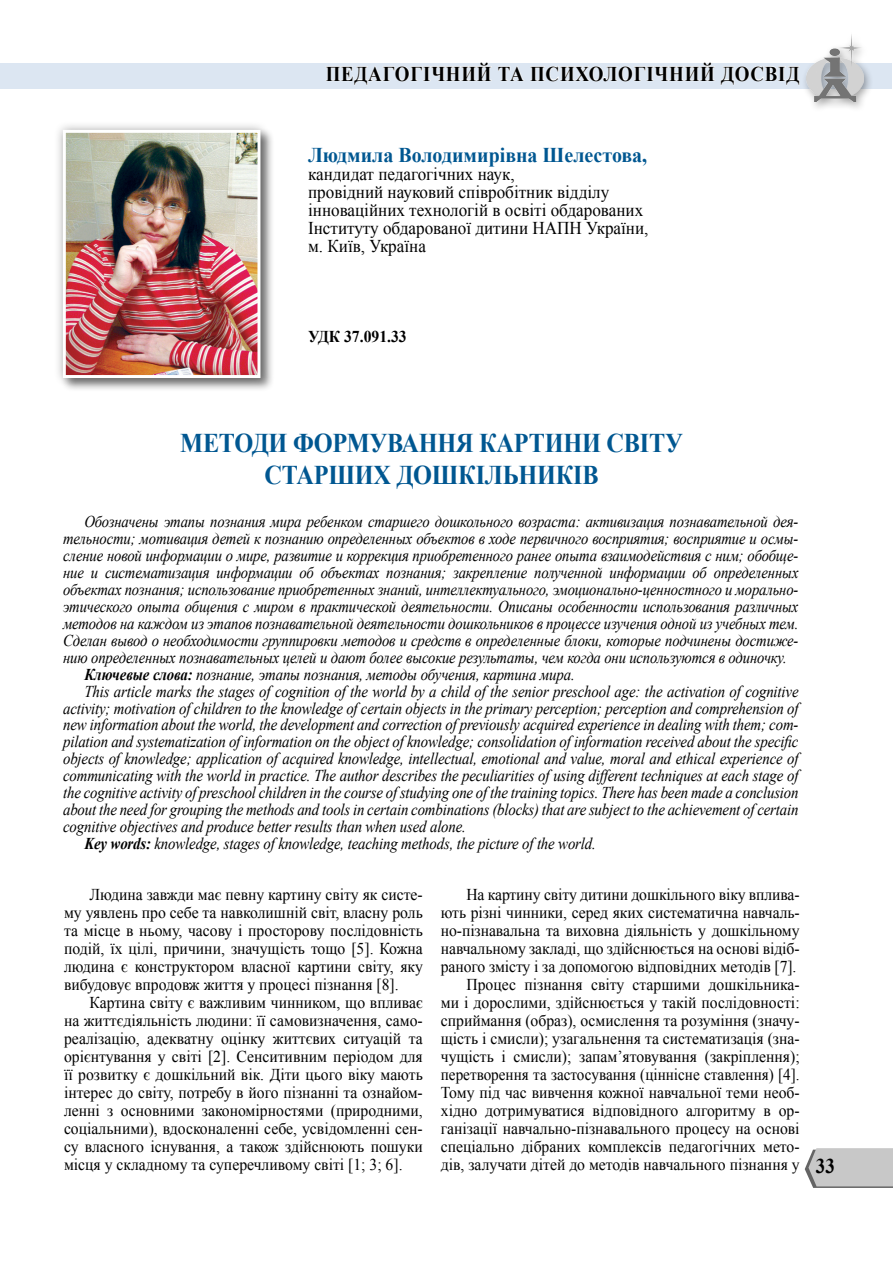
<style>
.page{position:relative;width:893px;height:1263px;background:#fff}
.page>*{position:absolute;margin:0;border:0;box-sizing:border-box;transform-origin:0 0}
.t1{font:700 27px/31.5px "Times New Roman";letter-spacing:-.01em;color:#005791;text-align:center;scale:.9 1}
.t2{font:700 21px "Times New Roman";letter-spacing:.04em;color:#000;scale:.9 1}
.t3{font:700 21px "Times New Roman";color:#005791;scale:.95 1}
.t4{font:18px/18px "Times New Roman";color:#000;scale:.95 1}
.t5{font:16.5px/18px "Times New Roman";color:#000;text-align:justify;scale:.95 1}
.t6{font:italic 16.5px "Times New Roman";letter-spacing:-.01em;color:#000;scale:.9 1}
.t7{font:italic 16.5px "Times New Roman";letter-spacing:-.01em;color:#000;scale:.89 1}
.t8{font:700 16.5px "Times New Roman";color:#000;scale:.95 1}
.s1{font-weight:700}
</style>
<div class="page">
<div style="left:0;top:63px;width:891px;height:26px;background:#dce6f2"></div>
<svg style="left:805px;top:1148px;width:88px;height:40px;background:#c3c3c3"></svg>
<div style="left:800px;top:31px;width:73px;height:82px;background:#000;opacity:.37"></div>
<img style="left:807px;top:32px;width:57px;height:69px">
<svg style="left:325px;top:63px;width:167px;height:22px"></svg>
<svg style="left:498px;top:66px;width:26px;height:15px"></svg>
<svg style="left:530px;top:63px;width:270px;height:22px"></svg>
<div style="left:61px;top:128px;width:213px;height:264px;background:#000;opacity:.5"></div>
<div style="left:53px;top:120px;width:217px;height:268px;background:#000;opacity:.3"></div>
<img style="left:67px;top:134px;width:189px;height:240px">
<div style="left:63px;top:130px;width:197px;height:248px;border:3px solid #fff"></div>
<p class="t2" style="left:326px;top:59px;width:34px">Педагогічний</p>
<p class="t2" style="left:498px;top:59px;width:53px">та психологічний</p>
<p class="t2" style="left:721px;top:59px;width:89px">ДОСВІД</p>
<p class="t3" style="left:308px;top:140px;width:358px">Людмила Володимирівна Шелестова,</p>
<p class="t4" style="left:308px;top:165px;width:360px">кандидат педагогічних наук,<br>провідний науковий співробітник відділу інноваційних технологій в освіті обдарованих Інституту обдарованої дитини НАПН України, м. Київ, Україна</p>
<p class="t8" style="left:308px;top:325px;width:105px">УДК 37.091.33</p>
<h1 class="t1" style="left:180px;top:427px;width:560px">МЕТОДИ ФОРМУВАННЯ КАРТИНИ СВІТУ<br>СТАРШИХ ДОШКІЛЬНИКІВ</h1>
<p class="t7" style="left:84px;top:510px;width:804px">Обозначены этапы познания мира ребенком старшего дошкольного возраста: активизация познавательной дея-</p>
<p class="t7" style="left:63px;top:527px;width:828px">тельности; мотивация детей к познанию определенных объектов в ходе первичного восприятия; восприятие и осмы-</p>
<p class="t7" style="left:63px;top:544px;width:828px">сление новой информации о мире, развитие и коррекция приобретенного ранее опыта взаимодействия с ним; обобще-</p>
<p class="t7" style="left:63px;top:561px;width:828px">ние и систематизация информации об объектах познания; закрепление полученной информации об определенных</p>
<p class="t7" style="left:63px;top:578px;width:828px">объектах познания; использование приобретенных знаний, интеллектуального, эмоционально-ценностного и морально-</p>
<p class="t7" style="left:63px;top:595px;width:828px">этического опыта общения с миром в практической деятельности. Описаны особенности использования различных</p>
<p class="t7" style="left:63px;top:612px;width:828px">методов на каждом из этапов познавательной деятельности дошкольников в процессе изучения одной из учебных тем.</p>
<p class="t7" style="left:63px;top:629px;width:828px">Сделан вывод о необходимости группировки методов и средств в определенные блоки, которые подчинены достиже-</p>
<p class="t7" style="left:63px;top:646px;width:815px">нию определенных познавательных целей и дают более высокие результаты, чем когда они используются в одиночку.</p>
<p class="t6" style="left:84px;top:663px;width:546px"><span class="s1">Ключевые слова:</span> познание, этапы познания, методы обучения, картина мира.</p>
<p class="t6" style="left:84px;top:680px;width:795px">This article marks the stages of cognition of the world by a child of the senior preschool age: the activation of cognitive</p>
<p class="t6" style="left:63px;top:697px;width:819px">activity; motivation of children to the knowledge of certain objects in the primary perception; perception and comprehension of</p>
<p class="t6" style="left:63px;top:714px;width:819px">new information about the world, the development and correction of previously acquired experience in dealing with them; com-</p>
<p class="t6" style="left:63px;top:730px;width:819px">pilation and systematization of information on the object of knowledge; consolidation of information received about the specific</p>
<p class="t6" style="left:63px;top:747px;width:819px">objects of knowledge; application of acquired knowledge, intellectual, emotional and value, moral and ethical experience of</p>
<p class="t6" style="left:63px;top:764px;width:819px">communicating with the world in practice. The author describes the peculiarities of using different techniques at each stage of</p>
<p class="t6" style="left:63px;top:781px;width:819px">the cognitive activity of preschool children in the course of studying one of the training topics. There has been made a conclusion</p>
<p class="t6" style="left:63px;top:798px;width:819px">about the need for grouping the methods and tools in certain combinations (blocks) that are subject to the achievement of certain</p>
<p class="t6" style="left:63px;top:815px;width:449px">cognitive objectives and produce better results than when used alone.</p>
<p class="t6" style="left:84px;top:832px;width:570px"><span class="s1">Key words:</span> knowledge, stages of knowledge, teaching methods, the picture of the world.</p>
<p class="t5" style="left:64px;top:885px;width:379px;text-indent:26px">Людина завжди має певну картину світу як систе&shy;му уявлень про себе та навколишній світ, власну роль та місце в ньому, часову і просторову послідовність подій, їх цілі, причини, значущість тощо [5]. Кожна людина є конструктором власної картини світу, яку вибудовує впродовж життя у процесі пізнання [8].</p>
<p class="t5" style="left:64px;top:993px;width:379px;text-indent:26px">Картина світу є важливим чинником, що впливає на життєдіяльність людини: її самовизначення, само&shy;реалізацію, адекватну оцінку життєвих ситуацій та орієнтування у світі [2]. Сенситивним періодом для її розвитку є дошкільний вік. Діти цього віку мають інтерес до світу, потребу в його пізнанні та ознайом&shy;ленні з основними закономірностями (природними, соціальними), вдосконаленні себе, усвідомленні сен&shy;су власного існування, а також здійснюють пошуки місця у складному та суперечливому світі [1; 3; 6].</p>
<p class="t5" style="left:441px;top:885px;width:379px;text-align:right">На картину світу дитини дошкільного віку вплива&shy;ють різні чинники, серед яких систематична навчаль&shy;но-пізнавальна та виховна діяльність у дошкільному навчальному закладі, що здійснюється на основі відіб&shy;раного змісту і за допомогою відповідних методів [7].<br>Процес пізнання світу старшими дошкільника-<br>ми і дорослими, здійснюється у такій послідовності: сприймання (образ), осмислення та розуміння (значу&shy;щість і смисли); узагальнення та систематизація (зна&shy;чущість і смисли); запам’ятовування (закріплення); перетворення та застосування (ціннісне ставлення) [4].<br>Тому під час вивчення кожної навчальної теми необ&shy;хідно дотримуватися відповідного алгоритму в ор&shy;ганізації навчально-пізнавального процесу на основі спеціально дібраних комплексів педагогічних мето&shy;дів, залучати дітей до методів навчального пізнання у</p>
<p class="t2" style="left:816px;top:1151px;width:23px">33</p>
</div>
